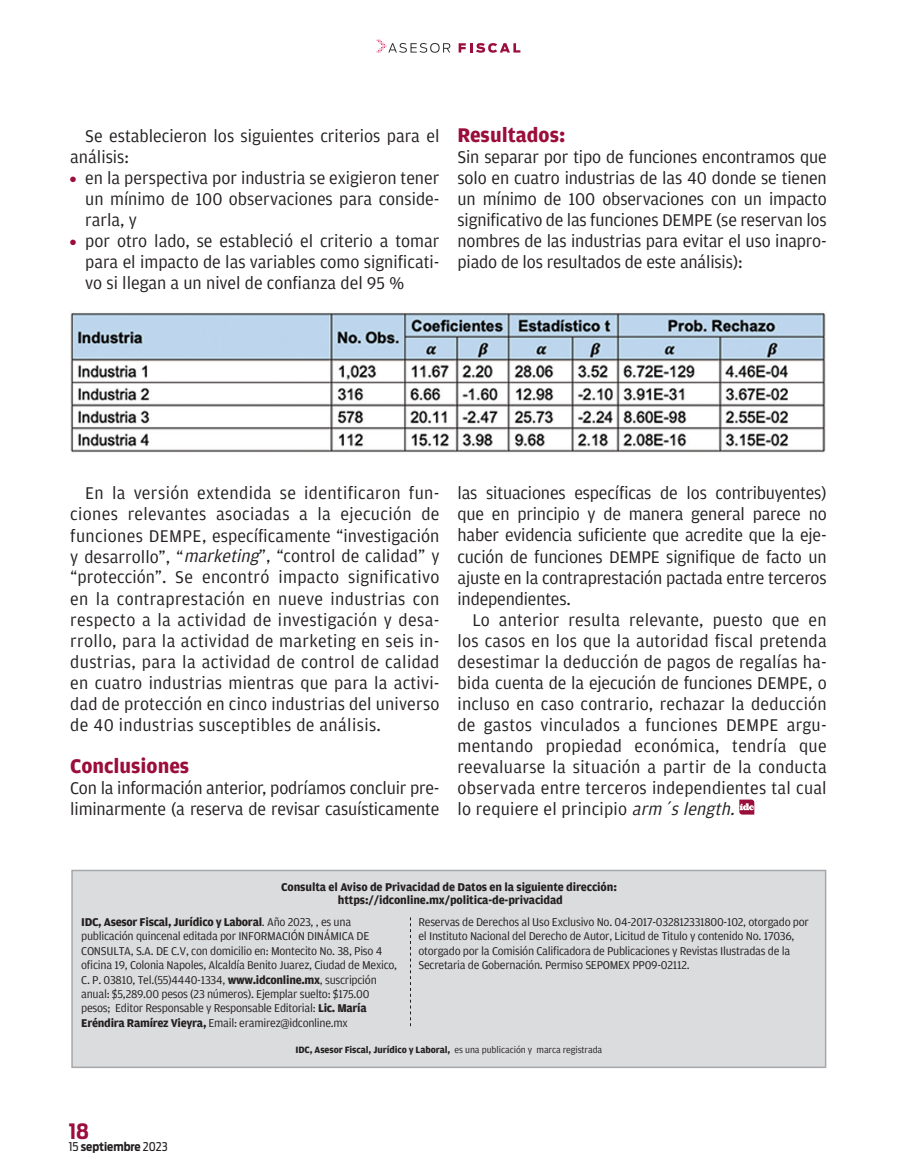
<style>
.page{position:relative;width:897px;height:1173px;background:#fff}
.page>*{position:absolute;margin:0;border:0;box-sizing:border-box;transform-origin:0 0}
.t1{font:700 21px "Amplitude";color:#9b0d3b}
.t2{font:700 21px "Antenna Cond";color:#9b0d3b}
.t3{font:18px/21px "Amplitude";color:#231f20;text-align:justify}
.t4{font:12px/14.4px "Amplitude";letter-spacing:-.025em;color:#231f20}
.t5{font:700 12px/13.5px "Amplitude";letter-spacing:-.015em;color:#231f20;text-align:center}
.t6{font:700 12px "Antenna Cond";color:#231f20}
.t7{font:700 9.75px "Amplitude";letter-spacing:-.01em;color:#231f20}
.t8{font:7.5px "Fn T Basic Shapes 1";color:#9b0d3b}
.s1{font-style:italic}
.s2{font-weight:700}
.s3{font-weight:400}
</style>
<div class="page">
<svg style="left:458px;top:43px;width:62px;height:10px"></svg>
<svg style="left:376px;top:40px;width:74px;height:13px"></svg>
<svg style="left:739px;top:799px;width:15px;height:15px"></svg>
<img style="left:70px;top:313px;width:756px;height:140px">
<div style="left:71px;top:869px;width:755px;height:199px;background:#dbdcdd;border:2px solid #a6a8ab"></div>
<svg style="left:410px;top:917px;width:1px;height:109px"></svg>
<p class="t3" style="left:70px;top:126px;width:370px;text-indent:15px">Se establecieron los siguientes criterios para el análisis:</p>
<p class="t8" style="left:70px;top:175px;width:7px">5</p>
<p class="t3" style="left:85px;top:168px;width:356px">en la perspectiva por industria se exigieron tener un mínimo de 100 observaciones para conside&shy;rarla, y</p>
<p class="t8" style="left:70px;top:238px;width:7px">5</p>
<p class="t3" style="left:85px;top:231px;width:356px">por otro lado, se estableció el criterio a tomar para el impacto de las variables como significati&shy;vo si llegan a un nivel de confianza del 95 %</p>
<p class="t1" style="left:457px;top:124px;width:109px">Resultados:</p>
<p class="t3" style="left:457px;top:147px;width:371px">Sin separar por tipo de funciones encontramos que solo en cuatro industrias de las 40 donde se tienen un mínimo de 100 observaciones con un impacto significativo de las funciones DEMPE (se reservan los nombres de las industrias para evitar el uso inapro&shy;piado de los resultados de este análisis):</p>
<p class="t3" style="left:70px;top:483px;width:371px;text-indent:15px">En la versión extendida se identificaron fun&shy;ciones relevantes asociadas a la ejecución de funciones DEMPE, específicamente “investigación y desarrollo”, “<span class="s1">marketing</span>”, “control de calidad” y “protección”. Se encontró impacto significativo en la contraprestación en nueve industrias con respecto a la actividad de investigación y desa&shy;rrollo, para la actividad de marketing en seis in&shy;dustrias, para la actividad de control de calidad en cuatro industrias mientras que para la activi&shy;dad de protección en cinco industrias del universo de 40 industrias susceptibles de análisis.</p>
<p class="t1" style="left:70px;top:754px;width:120px">Conclusiones</p>
<p class="t3" style="left:70px;top:777px;width:371px">Con la información anterior, podríamos concluir pre&shy;liminarmente (a reserva de revisar casuísticamente</p>
<p class="t3" style="left:457px;top:483px;width:371px">las situaciones específicas de los contribuyentes) que en principio y de manera general parece no haber evidencia suficiente que acredite que la eje&shy;cución de funciones DEMPE signifique de facto un ajuste en la contraprestación pactada entre terceros independientes.</p>
<p class="t3" style="left:457px;top:609px;width:371px;text-indent:15px">Lo anterior resulta relevante, puesto que en los casos en los que la autoridad fiscal pretenda desestimar la deducción de pagos de regalías ha&shy;bida cuenta de la ejecución de funciones DEMPE, o incluso en caso contrario, rechazar la deducción de gastos vinculados a funciones DEMPE argu&shy;mentando propiedad económica, tendría que reevaluarse la situación a partir de la conducta observada entre terceros independientes tal cual lo requiere el principio <span class="s1">arm´slength.</span></p>
<p class="t5" style="left:281px;top:880px;width:337px">Consulta el Aviso de Privacidad de Datos en la siguiente dirección: https://idconline.mx/politica-de-privacidad</p>
<p class="t4" style="left:81px;top:915px;width:317px"><span class="s2">IDC, Asesor Fiscal, Jurídico y Laboral</span>. Año 2023, , es una publicación quincenal editada por INFORMACIÓN DINÁMICA DE CONSULTA, S.A. DE C.V, con domicilio en: Montecito No. 38, Piso 4 oficina 19, Colonia Napoles, Alcaldía Benito Juarez, Ciudad de Mexico, C. P. 03810, Tel.(55)4440-1334, <span class="s2">www.idconline.mx</span>, suscripción anual: $5,289.00 pesos (23 números). Ejemplar suelto: $175.00 pesos; Editor Responsable y Responsable Editorial: <span class="s2">Lic. María Eréndira Ramírez Vieyra,</span> Email: eramirez@idconline.mx</p>
<p class="t4" style="left:418px;top:915px;width:392px">Reservas de Derechos al Uso Exclusivo No. 04-2017-032812331800-102, otorgado por el Instituto Nacional del Derecho de Autor, Licitud de Titulo y contenido No. 17036, otorgado por la Comisión Calificadora de Publicaciones y Revistas Ilustradas de la Secretaria de Gobernación. Permiso SEPOMEX PP09-02112.</p>
<p class="t2" style="left:69px;top:1118px;width:22px">18</p>
<p class="t6" style="left:69px;top:1139px;width:100px"><span class="s3">15</span> septiembre <span class="s3">2023</span></p>
<p class="t7" style="left:295px;top:1044px;width:308px">IDC, Asesor Fiscal, Jurídico y Laboral, <span class="s3">es una publicación y marca registrada</span></p>
</div>
